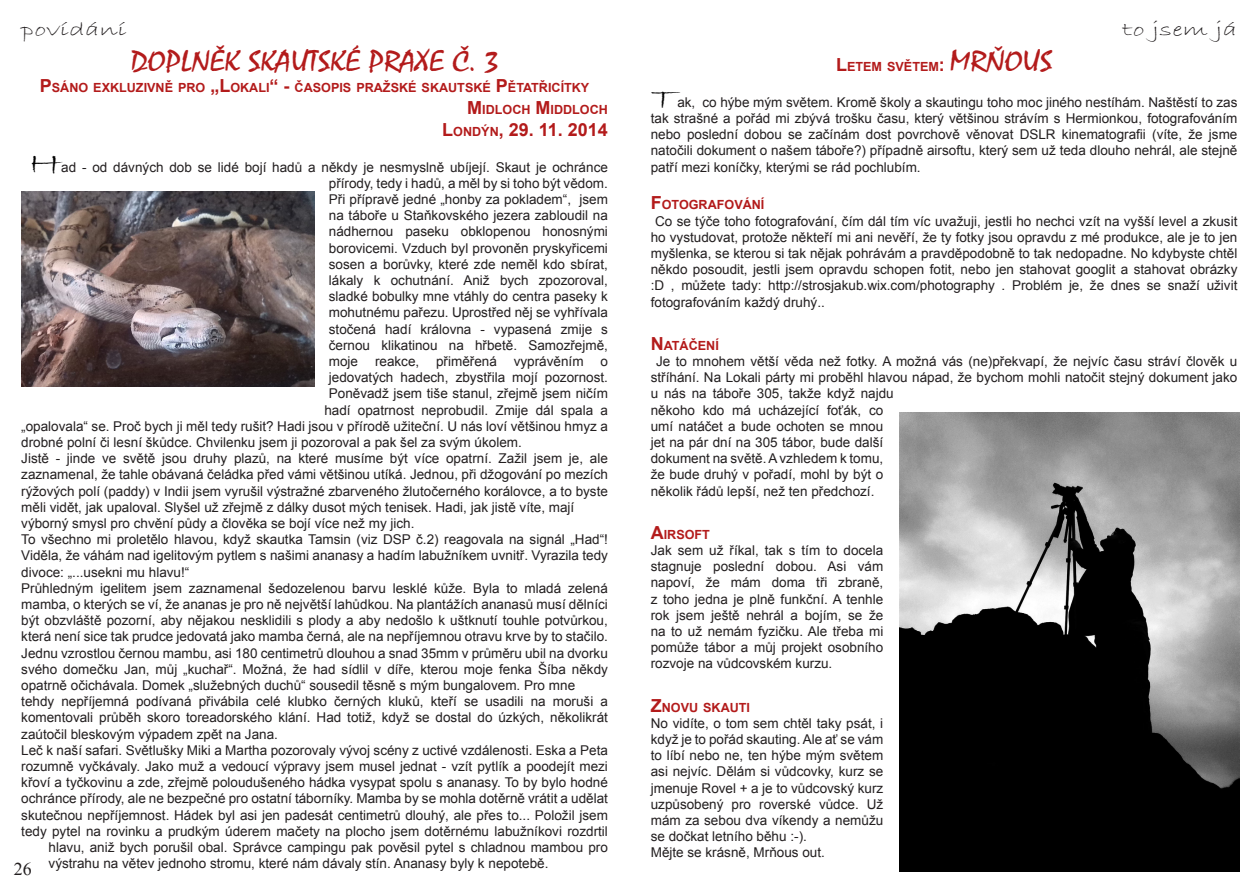
<style>
.page{position:relative;width:1259px;height:893px;background:#fff}
.page>*{position:absolute;margin:0;border:0;box-sizing:border-box;transform-origin:0 0}
.t1{font:30px "Mistral";color:#b31b1b;scale:1.15 1}
.t2{font:30px "Bradley Hand ITC";color:#000;scale:1.5 1}
.t3{font:19.5px "Bradley Hand ITC";color:#231f20;scale:1.5 1}
.t4{font:700 18px "Arial";color:#b31b1b}
.t5{font:18px "Times New Roman";color:#231f20}
.t6{font:13.5px/16.2px "Arial";color:#231f20;text-align:justify}
.t7{font:700 12.6px/21.6px "Arial";color:#b31b1b}
.s1{font-size:18px}
.s2{font-size:12.6px}
.s3{font-family:"Mistral";font-weight:400;font-size:30px}
</style>
<div class="page">
<img style="left:899px;top:412px;width:340px;height:460px">
<img style="left:21px;top:191px;width:294px;height:196px">
<h2 class="t3" style="left:21px;top:17px;width:72px">povídání</h2>
<h1 class="t1" style="left:131px;top:43px;width:321px">DOPLNĚK SKAUTSKÉ PRAXE Č. 3</h1>
<p class="t7" style="left:467px;top:77px;width:142px;text-indent:-427px"><span class="s1">P</span>SÁNO EXKLUZIVNĚ PRO <span class="s1">„L</span>OKALI<span class="s1">“ -</span> ČASOPIS PRAŽSKÉ SKAUTSKÉ <span class="s1">P</span> ĚTATŘICÍTKY<br><span class="s1">M</span> IDLOCH <span class="s1">M</span> IDDLOCH</p>
<h3 class="t4" style="left:442px;top:117px;width:167px">L<span class="s2">ONDÝN</span>, 29. 11. 2014</h3>
<h1 class="t2" style="left:28px;top:144px;width:24px">H</h1>
<p class="t6" style="left:61px;top:159px;width:548px">ad - od dávných dob se lidé bojí hadů a někdy je nesmyslně ubíjejí. Skaut je ochránce</p>
<p class="t6" style="left:329px;top:175px;width:280px">přírody, tedy i hadů, a měl by si toho být vědom.</p>
<p class="t6" style="left:329px;top:191px;width:280px">Při přípravě jedné „honby za pokladem“, jsem</p>
<p class="t6" style="left:329px;top:207px;width:280px">na táboře u Staňkovského jezera zabloudil na</p>
<p class="t6" style="left:329px;top:224px;width:280px">nádhernou paseku obklopenou honosnými</p>
<p class="t6" style="left:329px;top:240px;width:280px">borovicemi. Vzduch byl provoněn pryskyřicemi</p>
<p class="t6" style="left:329px;top:256px;width:280px">sosen a borůvky, které zde neměl kdo sbírat,</p>
<p class="t6" style="left:329px;top:272px;width:280px">lákaly k ochutnání. Aniž bych zpozoroval,</p>
<p class="t6" style="left:329px;top:288px;width:280px">sladké bobulky mne vtáhly do centra paseky k</p>
<p class="t6" style="left:329px;top:305px;width:280px">mohutnému pařezu. Uprostřed něj se vyhřívala</p>
<p class="t6" style="left:329px;top:321px;width:281px">stočená hadí královna - vypasená zmije s</p>
<p class="t6" style="left:329px;top:337px;width:280px">černou klikatinou na hřbetě. Samozřejmě,</p>
<p class="t6" style="left:329px;top:353px;width:281px">moje reakce, přiměřená vyprávěním o</p>
<p class="t6" style="left:329px;top:369px;width:280px">jedovatých hadech, zbystřila mojí pozornost.</p>
<p class="t6" style="left:329px;top:386px;width:280px">Poněvadž jsem tiše stanul, zřejmě jsem ničím</p>
<p class="t6" style="left:324px;top:402px;width:285px">hadí opatrnost neprobudil. Zmije dál spala a</p>
<p class="t6" style="left:21px;top:418px;width:588px">„opalovala“ se. Proč bych ji měl tedy rušit? Hadi jsou v přírodě užiteční. U nás loví většinou hmyz a</p>
<p class="t6" style="left:21px;top:434px;width:502px">drobné polní či lesní škůdce. Chvilenku jsem ji pozoroval a pak šel za svým úkolem.</p>
<p class="t6" style="left:21px;top:450px;width:588px">Jistě - jinde ve světě jsou druhy plazů, na které musíme být více opatrní. Zažil jsem je, ale</p>
<p class="t6" style="left:21px;top:467px;width:588px">zaznamenal, že tahle obávaná čeládka před vámi většinou utíká. Jednou, při džogování po mezích</p>
<p class="t6" style="left:21px;top:483px;width:588px">rýžových polí (paddy) v Indii jsem vyrušil výstražné zbarveného žlutočerného korálovce, a to byste</p>
<p class="t6" style="left:21px;top:499px;width:554px">měli vidět, jak upaloval. Slyšel už zřejmě z dálky dusot mých tenisek. Hadi, jak jistě víte, mají</p>
<p class="t6" style="left:21px;top:515px;width:395px">výborný smysl pro chvění půdy a člověka se bojí více než my jich.</p>
<p class="t6" style="left:21px;top:531px;width:588px">To všechno mi proletělo hlavou, když skautka Tamsin (viz DSP č.2) reagovala na signál „Had“!</p>
<p class="t6" style="left:21px;top:548px;width:588px">Viděla, že váhám nad igelitovým pytlem s našimi ananasy a hadím labužníkem uvnitř. Vyrazila tedy</p>
<p class="t6" style="left:21px;top:564px;width:170px">divoce: „...usekni mu hlavu!“</p>
<p class="t6" style="left:21px;top:580px;width:588px">Průhledným igelitem jsem zaznamenal šedozelenou barvu lesklé kůže. Byla to mladá zelená</p>
<p class="t6" style="left:21px;top:596px;width:588px">mamba, o kterých se ví, že ananas je pro ně největší lahůdkou. Na plantážích ananasů musí dělníci</p>
<p class="t6" style="left:21px;top:612px;width:588px">být obzvláště pozorní, aby nějakou nesklidili s plody a aby nedošlo k uštknutí touhle potvůrkou,</p>
<p class="t6" style="left:21px;top:629px;width:588px">která není sice tak prudce jedovatá jako mamba černá, ale na nepříjemnou otravu krve by to stačilo.</p>
<p class="t6" style="left:21px;top:645px;width:588px">Jednu vzrostlou černou mambu, asi 180 centimetrů dlouhou a snad 35mm v průměru ubil na dvorku</p>
<p class="t6" style="left:21px;top:661px;width:588px">svého domečku Jan, můj „kuchař“. Možná, že had sídlil v díře, kterou moje fenka Šíba někdy</p>
<p class="t6" style="left:21px;top:677px;width:555px">opatrně očichávala. Domek „služebných duchů“ sousedil těsně s mým bungalovem. Pro mne</p>
<p class="t6" style="left:21px;top:693px;width:588px">tehdy nepříjemná podívaná přivábila celé klubko černých kluků, kteří se usadili na moruši a</p>
<p class="t6" style="left:21px;top:710px;width:588px">komentovali průběh skoro toreadorského klání. Had totiž, když se dostal do úzkých, několikrát</p>
<p class="t6" style="left:21px;top:726px;width:258px">zaútočil bleskovým výpadem zpět na Jana.</p>
<p class="t6" style="left:21px;top:742px;width:588px">Leč k naší safari. Světlušky Miki a Martha pozorovaly vývoj scény z uctivé vzdálenosti. Eska a Peta</p>
<p class="t6" style="left:21px;top:758px;width:588px">rozumně vyčkávaly. Jako muž a vedoucí výpravy jsem musel jednat - vzít pytlík a poodejít mezi</p>
<p class="t6" style="left:21px;top:774px;width:588px">křoví a tyčkovinu a zde, zřejmě poloudušeného hádka vysypat spolu s ananasy. To by bylo hodné</p>
<p class="t6" style="left:21px;top:791px;width:588px">ochránce přírody, ale ne bezpečné pro ostatní táborníky. Mamba by se mohla dotěrně vrátit a udělat</p>
<p class="t6" style="left:21px;top:807px;width:588px">skutečnou nepříjemnost. Hádek byl asi jen padesát centimetrů dlouhý, ale přes to... Položil jsem</p>
<p class="t6" style="left:21px;top:823px;width:588px">tedy pytel na rovinku a prudkým úderem mačety na plocho jsem dotěrnému labužníkovi rozdrtil</p>
<p class="t6" style="left:49px;top:839px;width:561px">hlavu, aniž bych porušil obal. Správce campingu pak pověsil pytel s chladnou mambou pro</p>
<p class="t6" style="left:49px;top:855px;width:501px">výstrahu na větev jednoho stromu, které nám dávaly stín. Ananasy byly k nepotebě.</p>
<h3 class="t5" style="left:14px;top:857px;width:19px">26</h3>
<p class="t7" style="left:836px;top:56px;width:217px"><span class="s1">L</span>ETEM SVĚTEM<span class="s1">:</span> <span class="s3">MRŇOUS</span></p>
<h2 class="t3" style="left:1122px;top:17px;width:78px">to jsem já</h2>
<h1 class="t2" style="left:651px;top:79px;width:19px">T</h1>
<p class="t6" style="left:651px;top:94px;width:588px;text-indent:27px">ak, co hýbe mým světem. Kromě školy a skautingu toho moc jiného nestíhám. Naštěstí to zas tak strašné a pořád mi zbývá trošku času, který většinou strávím s Hermionkou, fotografováním nebo poslední dobou se začínám dost povrchově věnovat DSLR kinematografii (víte, že jsme natočili dokument o našem táboře?) případně airsoftu, který sem už teda dlouho nehrál, ale stejně patří mezi koníčky, kterými se rád pochlubím.</p>
<p class="t7" style="left:651px;top:194px;width:115px"><span class="s1">F</span> OTOGRAFOVÁNÍ</p>
<p class="t6" style="left:651px;top:213px;width:588px;text-indent:4px">Co se týče toho fotografování, čím dál tím víc uvažuji, jestli ho nechci vzít na vyšší level a zkusit ho vystudovat, protože někteří mi ani nevěří, že ty fotky jsou opravdu z mé produkce, ale je to jen myšlenka, se kterou si tak nějak pohrávám a pravděpodobně to tak nedopadne. No kdybyste chtěl někdo posoudit, jestli jsem opravdu schopen fotit, nebo jen stahovat googlit a stahovat obrázky :D , můžete tady: http://strosjakub.wix.com/photography . Problém je, že dnes se snaží uživit fotografováním každý druhý..</p>
<p class="t7" style="left:651px;top:335px;width:70px"><span class="s1">N</span>ATÁČENÍ</p>
<p class="t6" style="left:651px;top:353px;width:588px;text-align:left;text-indent:5px">Je to mnohem větší věda než fotky. A možná vás (ne)překvapí, že nejvíc času stráví člověk u stříhání. Na Lokali párty mi proběhl hlavou nápad, že bychom mohli natočit stejný dokument jako u nás na táboře 305, takže když najdu<br>někoho kdo má ucházející foťák, co<br>umí natáčet a bude ochoten se mnou<br>jet na pár dní na 305 tábor, bude další<br>dokument na světě. A vzhledem k tomu,<br>že bude druhý v pořadí, mohl by být o<br>několik řádů lepší, než ten předchozí.</p>
<p class="t7" style="left:651px;top:524px;width:61px"><span class="s1">A</span>IRSOFT</p>
<p class="t6" style="left:651px;top:542px;width:234px">Jak sem už říkal, tak s tím to docela stagnuje poslední dobou. Asi vám napoví, že mám doma tři zbraně, z toho jedna je plně funkční. A tenhle rok jsem ještě nehrál a bojím, se že na to už nemám fyzičku. Ale třeba mi pomůže tábor a můj projekt osobního rozvoje na vůdcovském kurzu.</p>
<p class="t7" style="left:651px;top:697px;width:101px"><span class="s1">Z</span>NOVU SKAUTI</p>
<p class="t6" style="left:651px;top:715px;width:234px;text-align:left">No vidíte, o tom sem chtěl taky psát, i když je to pořád skauting. Ale ať se vám to líbí nebo ne, ten hýbe mým světem asi nejvíc. Dělám si vůdcovky, kurz se jmenuje Rovel + a je to vůdcovský kurz uzpůsobený pro roverské vůdce. Už mám za sebou dva víkendy a nemůžu se dočkat letního běhu :-).<br>Mějte se krásně, Mrňous out.</p>
</div>
